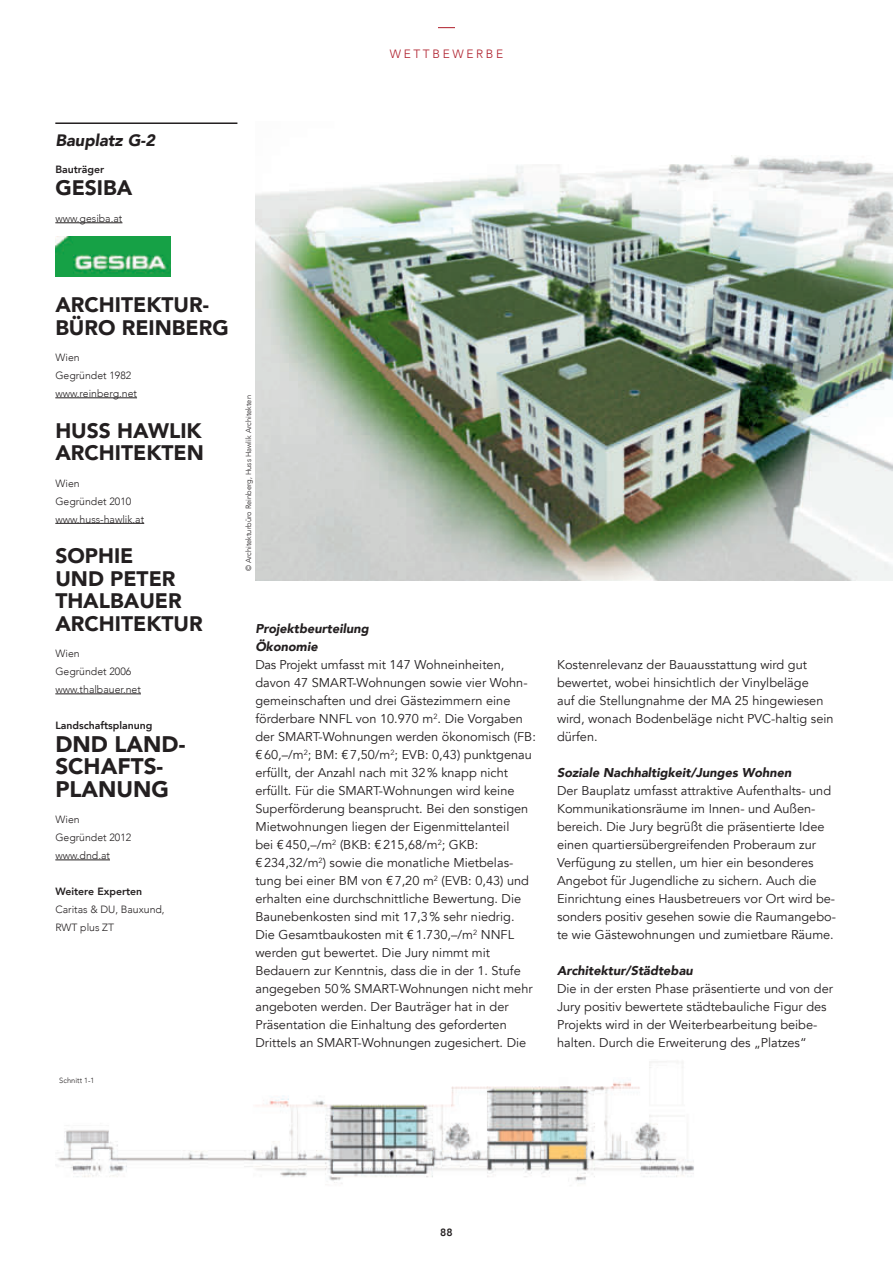
<style>
.page{position:relative;width:893px;height:1263px;background:#fff}
.page>*{position:absolute;margin:0;border:0;box-sizing:border-box;transform-origin:0 0}
.t1{font:900 22.5px/22.5px "Avenir";color:#231f20}
.t2{font:900 21px/22.5px "Avenir";color:#231f20}
.t3{font:italic 900 16.5px "Avenir";color:#231f20}
.t4{font:12.75px/18px "Avenir";color:#231f20}
.t5{font:italic 900 12.75px/18px "Avenir";color:#231f20}
.t6{font:300 12px "Avenir";letter-spacing:.22em;color:#ae1d2a}
.t7{font:300 10.5px/18px "Avenir";color:#231f20}
.t8{font:800 10.5px "Avenir";color:#231f20}
.t9{font:300 7.5px "Avenir";color:#231f20}
</style>
<div class="page">
<svg style="left:438px;top:27px;width:17px;height:1px"></svg>
<hr style="left:55px;top:122px;width:182px;height:2px;background:#231f20">
<hr style="left:55px;top:223px;width:67px;height:1px;background:#231f20">
<hr style="left:55px;top:398px;width:82px;height:1px;background:#231f20">
<hr style="left:55px;top:523px;width:89px;height:1px;background:#231f20">
<hr style="left:55px;top:694px;width:86px;height:1px;background:#231f20">
<hr style="left:55px;top:860px;width:55px;height:1px;background:#231f20">
<img style="left:255px;top:155px;width:638px;height:425px">
<img style="left:57px;top:1061px;width:637px;height:123px">
<img style="left:55px;top:237px;width:116px;height:39px">
<p class="t6" style="left:390px;top:46px;width:115px">WETTBEWERBE</p>
<p class="t3" style="left:55px;top:127px;width:101px">Bauplatz G-2</p>
<p class="t8" style="left:55px;top:161px;width:51px">Bauträger</p>
<h2 class="t2" style="left:55px;top:176px;width:79px">GESIBA</h2>
<p class="t7" style="left:55px;top:209px;width:69px">www.gesiba.at</p>
<h2 class="t2" style="left:55px;top:293px;width:175px">ARCHITEKTUR-<br>BÜRO REINBERG</h2>
<p class="t7" style="left:55px;top:348px;width:83px">Wien<br>Gegründet 1982 www.reinberg.net</p>
<h2 class="t2" style="left:55px;top:418px;width:150px">HUSS HAWLIK<br>ARCHITEKTEN</h2>
<p class="t7" style="left:55px;top:474px;width:90px">Wien<br>Gegründet 2010 www.huss-hawlik.at</p>
<h2 class="t2" style="left:55px;top:544px;width:149px">SOPHIE<br>UND PETER<br>THALBAUER<br>ARCHITEKTUR</h2>
<p class="t7" style="left:55px;top:644px;width:87px">Wien<br>Gegründet 2006 www.thalbauer.net</p>
<p class="t8" style="left:55px;top:717px;width:99px">Landschaftsplanung</p>
<h1 class="t1" style="left:55px;top:732px;width:131px">DND LAND-<br>SCHAFTS-<br>PLANUNG</h1>
<p class="t7" style="left:55px;top:810px;width:77px">Wien<br>Gegründet 2012 www.dnd.at</p>
<p class="t8" style="left:55px;top:883px;width:88px">Weitere Experten</p>
<p class="t7" style="left:55px;top:900px;width:111px">Caritas &amp; DU, Bauxund,<br>RWT plus ZT</p>
<p class="t9" style="left:59px;top:1076px;width:37px">Schnitt 1-1</p>
<p class="t9" style="left:244px;top:571px;width:178px;rotate:-90deg">© Architekturbüro Reinberg, Huss Hawlik Architekten</p>
<p class="t5" style="left:255px;top:619px;width:115px">Projektbeurteilung<br>Ökonomie</p>
<p class="t4" style="left:255px;top:656px;width:282px">Das Projekt umfasst mit 147 Wohneinheiten, davon 47 SMART-Wohnungen sowie vier Wohn&shy;gemeinschaften und drei Gästezimmern eine förderbare NNFL von 10.970 m<sup>2</sup>. Die Vorgaben der SMART-Wohnungen werden ökonomisch (FB: €60,–/m<sup>2</sup>; BM: €7,50/m<sup>2</sup>; EVB: 0,43) punktgenau erfüllt, der Anzahl nach mit 32% knapp nicht erfüllt. Für die SMART-Wohnungen wird keine Superförderung beansprucht. Bei den sonstigen Mietwohnungen liegen der Eigenmittelanteil<br>bei €450,–/m<sup>2</sup> (BKB: €215,68/m<sup>2</sup>; GKB: €234,32/m<sup>2</sup>) sowie die monatliche Mietbelas&shy;tung bei einer BM von €7,20 m<sup>2</sup> (EVB: 0,43) und erhalten eine durchschnittliche Bewertung. Die Baunebenkosten sind mit 17,3% sehr niedrig.<br>Die Gesamtbaukosten mit €1.730,–/m<sup>2</sup> NNFL werden gut bewertet. Die Jury nimmt mit Bedauern zur Kenntnis, dass die in der 1. Stufe angegeben 50% SMART-Wohnungen nicht mehr angeboten werden. Der Bauträger hat in der Präsentation die Einhaltung des geforderten Drittels an SMART-Wohnungen zugesichert. Die</p>
<p class="t4" style="left:557px;top:656px;width:278px">Kostenrelevanz der Bauausstattung wird gut bewertet, wobei hinsichtlich der Vinylbeläge<br>auf die Stellungnahme der MA 25 hingewiesen wird, wonach Bodenbeläge nicht PVC-haltig sein dürfen.</p>
<p class="t5" style="left:557px;top:763px;width:236px">Soziale Nachhaltigkeit/Junges Wohnen</p>
<p class="t4" style="left:557px;top:782px;width:280px">Der Bauplatz umfasst attraktive Aufenthalts- und Kommunikationsräume im Innen- und Außen&shy;bereich. Die Jury begrüßt die präsentierte Idee einen quartiersübergreifenden Proberaum zur Verfügung zu stellen, um hier ein besonderes Angebot für Jugendliche zu sichern. Auch die Einrichtung eines Hausbetreuers vor Ort wird be&shy;sonders positiv gesehen sowie die Raumangebo&shy;te wie Gästewohnungen und zumietbare Räume.</p>
<p class="t5" style="left:557px;top:961px;width:137px">Architektur/Städtebau</p>
<p class="t4" style="left:557px;top:980px;width:277px">Die in der ersten Phase präsentierte und von der Jury positiv bewertete städtebauliche Figur des Projekts wird in der Weiterbearbeitung beibe&shy;halten. Durch die Erweiterung des „Platzes“</p>
<p class="t8" style="left:440px;top:1224px;width:14px">88</p>
</div>
